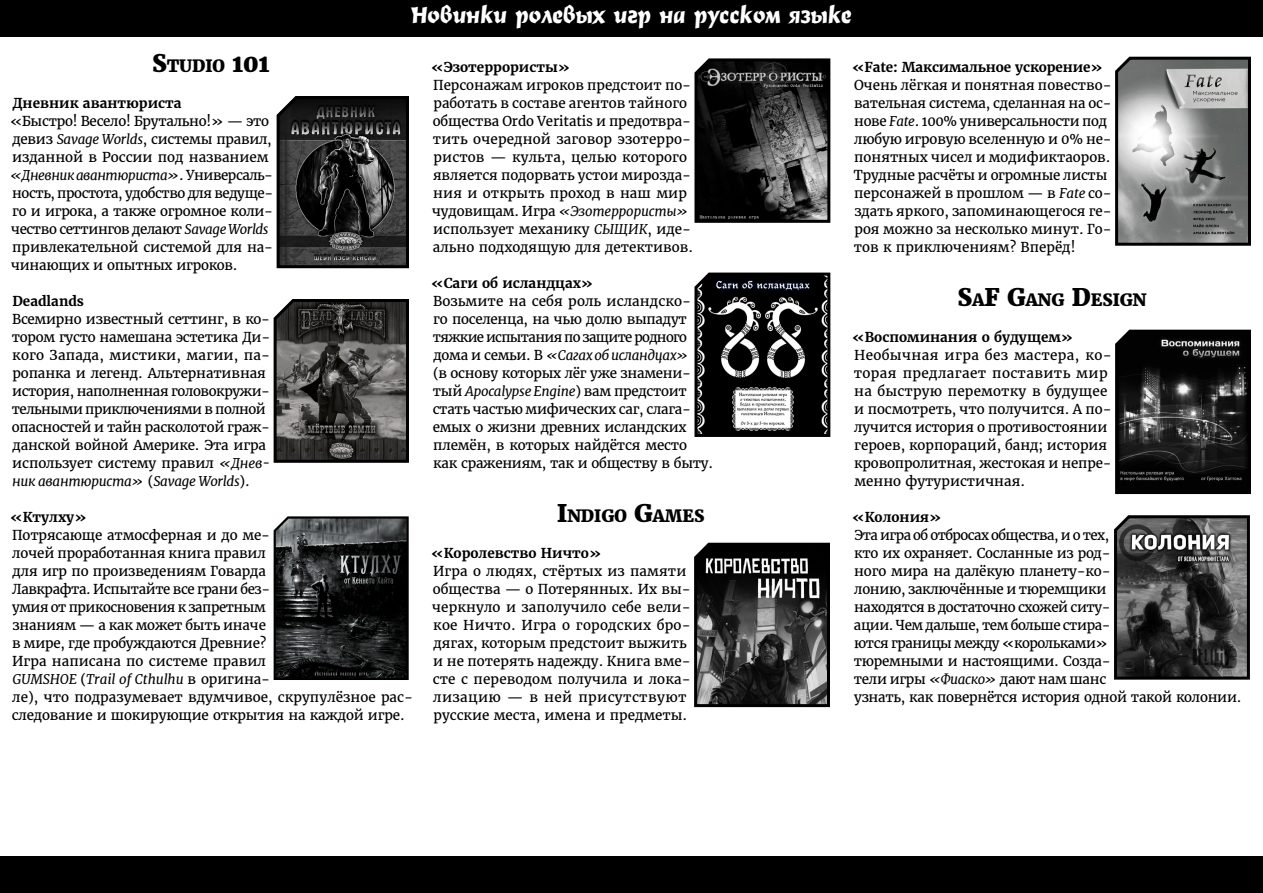
<style>
.page{position:relative;width:1263px;height:893px;background:#fff}
.page>*{position:absolute;margin:0;border:0;box-sizing:border-box;transform-origin:0 0}
.t1{font:24px "Derby";color:#fff;scale:.71 1}
.t2{font:800 16.8px "Merriweather";color:#000}
.t3{font:13.5px/18px "Merriweather";letter-spacing:-.01em;color:#000}
.t4{font:700 13.5px "Merriweather";color:#000}
.s1{font-size:24px}
.s2{font-style:italic}
</style>
<div class="page">
<div style="left:0;top:857px;width:1263px;height:36px;background:#000"></div>
<div style="left:0;top:0;width:1263px;height:36px;background:#000"></div>
<svg style="left:276px;top:96px;width:133px;height:173px;background:#323232"></svg>
<svg style="left:273px;top:299px;width:136px;height:164px;background:#484745"></svg>
<svg style="left:273px;top:516px;width:136px;height:164px;background:#292b2b"></svg>
<svg style="left:694px;top:58px;width:137px;height:165px;background:#333"></svg>
<svg style="left:694px;top:272px;width:137px;height:165px;background:#3e3e3f"></svg>
<svg style="left:694px;top:542px;width:136px;height:166px;background:#424242"></svg>
<svg style="left:1115px;top:56px;width:136px;height:190px;background:#8a8b8a"></svg>
<svg style="left:1115px;top:329px;width:136px;height:166px;background:#242424"></svg>
<svg style="left:1114px;top:515px;width:136px;height:165px;background:#484848"></svg>
<h1 class="t1" style="left:411px;top:0;width:622px">Новинки ролевых игр на русском языке</h1>
<p class="t2" style="left:152px;top:55px;width:119px"><span class="s1">S</span>TUDIO <span class="s1">101</span></p>
<p class="t4" style="left:12px;top:95px;width:171px">Дневник авантюриста</p>
<p class="t3" style="left:10px;top:112px;width:265px">«Быстро! Весело! Брутально!» — это девиз <span class="s2">Savage Worlds</span>, системы правил, изданной в России под названием <span class="s2">«Дневник авантюриста»</span>. Универсаль&shy;ность, простота, удобство для ведуще&shy;го и игрока, а также огромное коли&shy;чество сеттингов делают <span class="s2">Savage Worlds </span>привлекательной системой для на&shy;чинающих и опытных игроков.</p>
<p class="t4" style="left:12px;top:293px;width:73px">Deadlands</p>
<p class="t3" style="left:12px;top:310px;width:260px">Всемирно известный сеттинг, в ко&shy;тором густо намешана эстетика Ди&shy;кого Запада, мистики, магии, па&shy;ропанка и легенд. Альтернативная история, наполненная головокружи&shy;тельными приключениями в полной опасностей и тайн расколотой граж&shy;данской войной Америке. Эта игра использует систему правил <span class="s2">«Днев&shy;ник авантюриста»</span> (<span class="s2">Savage Worlds</span>).</p>
<p class="t4" style="left:10px;top:509px;width:79px">«Ктулху»</p>
<p class="t3" style="left:12px;top:526px;width:403px">Потрясающе атмосферная и до ме-<br>лочей проработанная книга правил<br>для игр по произведениям Говарда<br>Лавкрафта. Испытайте все грани без-<br>умия от прикосновения к запретным<br>знаниям — а как может быть иначе<br>в мире, где пробуждаются Древние?<br>Игра написана по системе правил<br><span class="s2">GUMSHOE</span> (<span class="s2">Trail of Cthulhu</span> в оригина-<br>ле), что подразумевает вдумчивое, скрупулёзное рас&shy;следование и шокирующие открытия на каждой игре.</p>
<p class="t4" style="left:431px;top:59px;width:141px">«Эзотеррористы»</p>
<p class="t3" style="left:432px;top:76px;width:262px">Персонажам игроков предстоит по&shy;работать в составе агентов тайного общества Ordo Veritatis и предотвра&shy;тить очередной заговор эзотерро&shy;ристов — культа, целью которого является подорвать устои мирозда&shy;ния и открыть проход в наш мир чудовищам. Игра <span class="s2">«Эзотеррористы» </span>использует механику <span class="s2">СЫЩИК</span>, иде&shy;ально подходящую для детективов.</p>
<p class="t4" style="left:431px;top:275px;width:164px">«Саги об исландцах»</p>
<p class="t3" style="left:433px;top:292px;width:282px">Возьмите на себя роль исландско-<br>го поселенца, на чью долю выпадут тяжкие испытания по защите родного дома и семьи. В <span class="s2">«Сагах об исландцах»<br></span>(в основу которых лёг уже знамени&shy;тый <span class="s2">Apocalypse Engine</span>) вам предстоит стать частью мифических саг, слага&shy;емых о жизни древних исландских племён, в которых найдётся место как сражениям, так и обществу в быту.</p>
<p class="t2" style="left:557px;top:505px;width:148px"><span class="s1">I</span>NDIGO <span class="s1">G</span>AMES</p>
<p class="t4" style="left:431px;top:545px;width:172px">«Королевство Ничто»</p>
<p class="t3" style="left:432px;top:562px;width:260px">Игра о людях, стёртых из памяти общества — о Потерянных. Их вы&shy;черкнуло и заполучило себе вели&shy;кое Ничто. Игра о городских бро&shy;дягах, которым предстоит выжить и не потерять надежду. Книга вме&shy;сте с переводом получила и лока&shy;лизацию — в ней присутствуют русские места, имена и предметы.</p>
<p class="t4" style="left:852px;top:59px;width:253px">«Fate: Максимальное ускорение»</p>
<p class="t3" style="left:853px;top:76px;width:260px">Очень лёгкая и понятная повество&shy;вательная система, сделанная на ос&shy;нове <span class="s2">Fate</span>. 100% универсальности под любую игровую вселенную и 0% не&shy;понятных чисел и модификтаоров.<br>Трудные расчёты и огромные листы персонажей в прошлом — в <span class="s2">Fate</span> со&shy;здать яркого, запоминающегося ге&shy;роя можно за несколько минут. Го&shy;тов к приключениям? Вперёд!</p>
<p class="t2" style="left:957px;top:289px;width:190px"><span class="s1">S</span>A<span class="s1">F G</span>ANG <span class="s1">D</span>ESIGN</p>
<p class="t4" style="left:852px;top:329px;width:223px">«Воспоминания о будущем»</p>
<p class="t3" style="left:854px;top:346px;width:259px">Необычная игра без мастера, ко&shy;торая предлагает поставить мир на быструю перемотку в будущее и посмотреть, что получится. А по&shy;лучится история о противостоянии героев, корпораций, банд; история кровопролитная, жестокая и непре&shy;менно футуристичная.</p>
<p class="t4" style="left:852px;top:509px;width:91px">«Колония»</p>
<p class="t3" style="left:854px;top:526px;width:389px">Эта игра об отбросах общества, и о тех,<br>кто их охраняет. Сосланные из род-<br>ного мира на далёкую планету-ко-<br>лонию, заключённые и тюремщики<br>находятся в достаточно схожей ситу-<br>ации. Чем дальше, тем больше стира-<br>ются границы между «корольками»<br>тюремными и настоящими. Созда-<br>тели игры <span class="s2">«Фиаско»</span> дают нам шанс<br>узнать, как повернётся история одной такой колонии.</p>
</div>
